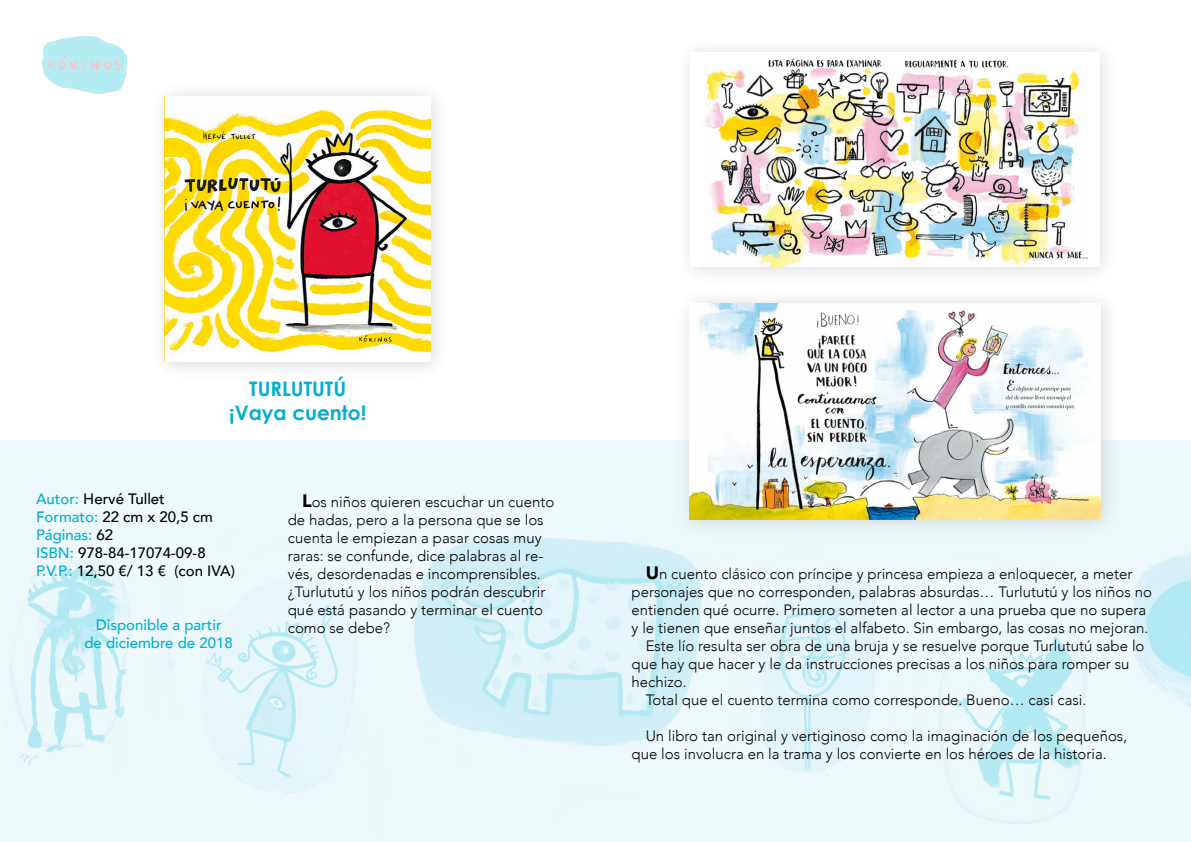
<style>
.page{position:relative;width:1191px;height:842px;background:#fff}
.page>*{position:absolute;margin:0;border:0;box-sizing:border-box;transform-origin:0 0}
.t1{font:700 20px/24px "Century Gothic";color:#03aed1;text-align:center}
.t2{font:300 15px/18px "Avenir";color:#000}
.t3{font:500 15px/18px "Avenir";color:#000}
.t4{font:500 15px/18px "Avenir";color:#03aed1;text-align:center}
.s1{color:#03aed1}
.s2{font-weight:900;font-size:18px}
</style>
<div class="page">
<svg style="left:0;top:440px;width:1191px;height:402px;background:#e6f6f9"></svg>
<img style="left:43px;top:37px;width:83px;height:57px">
<div style="left:148px;top:79px;width:303px;height:303px;background:#000;opacity:.15"></div>
<img style="left:165px;top:96px;width:265px;height:266px">
<div style="left:672px;top:286px;width:449px;height:254px;background:#000;opacity:.15"></div>
<img style="left:689px;top:303px;width:411px;height:216px">
<div style="left:674px;top:35px;width:445px;height:252px;background:#000;opacity:.15"></div>
<img style="left:691px;top:52px;width:408px;height:214px">
<h1 class="t1" style="left:229px;top:376px;width:139px">TURLUTUTÚ ¡Vaya cuento!</h1>
<p class="t3" style="left:36px;top:489px;width:200px"><span class="s1">Autor:</span> Hervé Tullet<br><span class="s1">Formato:</span> 22 cm x 20,5 cm<br><span class="s1">Páginas:</span> 62<br><span class="s1">ISBN:</span> 978-84-17074-09-8<br><span class="s1">P.V.P.:</span> 12,50 €/ 13 € (con IVA)</p>
<p class="t4" style="left:84px;top:615px;width:150px">Disponible a partir<br>de diciembre de 2018</p>
<p class="t2" style="left:288px;top:493px;width:268px;text-indent:14px"><span class="s2">L</span>os niños quieren escuchar un cuento de hadas, pero a la persona que se los cuenta le empiezan a pasar cosas muy raras: se confunde, dice palabras al re&shy;vés, desordenadas e incomprensibles. ¿Turlututú y los niños podrán descubrir qué está pasando y terminar el cuento como se debe?</p>
<p class="t2" style="left:645px;top:565px;width:488px"><span class="s2">U</span>n cuento clásico con príncipe y princesa empieza a enloquecer, a meter</p>
<p class="t2" style="left:631px;top:583px;width:522px">personajes que no corresponden, palabras absurdas… Turlututú y los niños no</p>
<p class="t2" style="left:631px;top:601px;width:516px">entienden qué ocurre. Primero someten al lector a una prueba que no supera</p>
<p class="t2" style="left:631px;top:619px;width:518px">y le tienen que enseñar juntos el alfabeto. Sin embargo, las cosas no mejoran.</p>
<p class="t2" style="left:645px;top:637px;width:500px">Este lío resulta ser obra de una bruja y se resuelve porque Turlututú sabe lo</p>
<p class="t2" style="left:631px;top:655px;width:499px">que hay que hacer y le da instrucciones precisas a los niños para romper su</p>
<p class="t2" style="left:631px;top:673px;width:57px">hechizo.</p>
<p class="t2" style="left:645px;top:691px;width:442px">Total que el cuento termina como corresponde. Bueno… casi casi.</p>
<p class="t2" style="left:631px;top:727px;width:497px;text-indent:14px">Un libro tan original y vertiginoso como la imaginación de los pequeños, que los involucra en la trama y los convierte en los héroes de la historia.</p>
</div>
